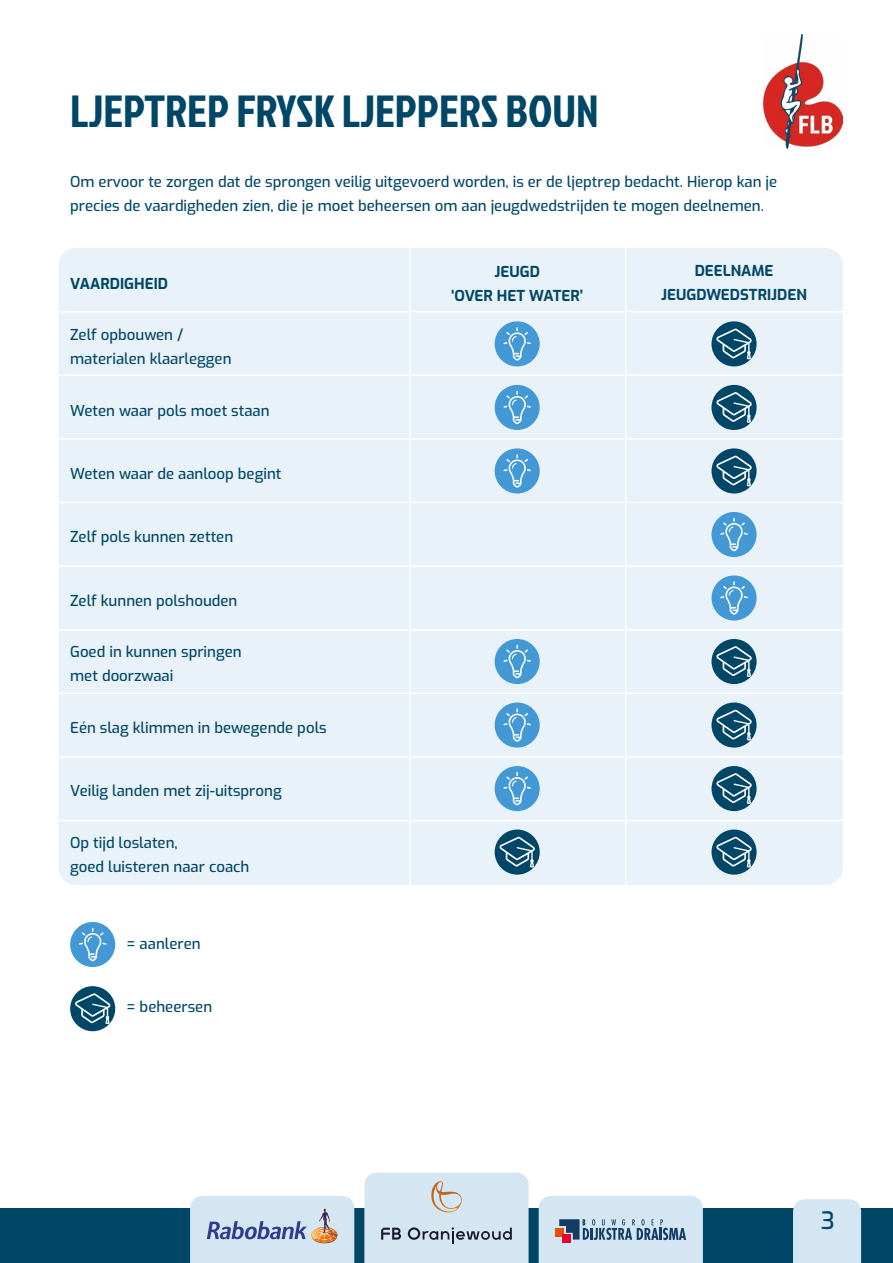
<style>
.page{position:relative;width:893px;height:1263px;background:#fff}
.page>*{position:absolute;margin:0;border:0;box-sizing:border-box;transform-origin:0 0}
.t1{font:45px "Jockey One";color:#004767}
.t2{font:500 24px "Exo";color:#004767}
.t3{font:500 15px/24px "Exo";color:#004767}
.t4{font:700 15px/24px "Exo";color:#004767;text-align:center}
</style>
<div class="page">
<div style="left:58px;top:248px;width:785px;height:637px;background:#e9f2f8;border-radius:18px"></div>
<hr style="left:41px;top:311px;width:819px;height:1px;background:#fff">
<hr style="left:409px;top:242px;width:2px;height:659px;background:#fff">
<hr style="left:625px;top:242px;width:2px;height:659px;background:#fff">
<div style="left:495px;top:321px;width:45px;height:45px;background:#4299d5;border-radius:50%"></div>
<svg style="left:503px;top:327px;width:28px;height:34px"></svg>
<div style="left:495px;top:385px;width:45px;height:45px;background:#4299d5;border-radius:50%"></div>
<svg style="left:503px;top:391px;width:28px;height:33px"></svg>
<div style="left:495px;top:448px;width:45px;height:45px;background:#4299d5;border-radius:50%"></div>
<svg style="left:503px;top:454px;width:28px;height:34px"></svg>
<div style="left:495px;top:639px;width:45px;height:45px;background:#4299d5;border-radius:50%"></div>
<svg style="left:503px;top:645px;width:28px;height:33px"></svg>
<div style="left:495px;top:702px;width:45px;height:45px;background:#4299d5;border-radius:50%"></div>
<svg style="left:503px;top:708px;width:28px;height:34px"></svg>
<div style="left:495px;top:766px;width:45px;height:45px;background:#4299d5;border-radius:50%"></div>
<svg style="left:503px;top:772px;width:28px;height:33px"></svg>
<div style="left:495px;top:829px;width:45px;height:46px;background:#004767;border-radius:50%"></div>
<svg style="left:499px;top:837px;width:36px;height:30px"></svg>
<hr style="left:41px;top:820px;width:819px;height:1px;background:#fff">
<hr style="left:41px;top:374px;width:819px;height:2px;background:#fff">
<hr style="left:41px;top:438px;width:819px;height:2px;background:#fff">
<hr style="left:41px;top:502px;width:819px;height:1px;background:#fff">
<hr style="left:41px;top:565px;width:819px;height:2px;background:#fff">
<hr style="left:41px;top:629px;width:819px;height:1px;background:#fff">
<hr style="left:41px;top:693px;width:819px;height:1px;background:#fff">
<hr style="left:41px;top:756px;width:819px;height:2px;background:#fff">
<div style="left:711px;top:321px;width:46px;height:45px;background:#004767;border-radius:50%"></div>
<svg style="left:716px;top:328px;width:36px;height:31px"></svg>
<div style="left:711px;top:385px;width:46px;height:45px;background:#004767;border-radius:50%"></div>
<svg style="left:716px;top:392px;width:36px;height:31px"></svg>
<div style="left:711px;top:448px;width:46px;height:45px;background:#004767;border-radius:50%"></div>
<svg style="left:716px;top:455px;width:36px;height:31px"></svg>
<div style="left:711px;top:512px;width:46px;height:45px;background:#4299d5;border-radius:50%"></div>
<svg style="left:720px;top:518px;width:28px;height:33px"></svg>
<div style="left:711px;top:575px;width:46px;height:45px;background:#4299d5;border-radius:50%"></div>
<svg style="left:720px;top:581px;width:28px;height:34px"></svg>
<div style="left:711px;top:639px;width:46px;height:45px;background:#004767;border-radius:50%"></div>
<svg style="left:716px;top:646px;width:36px;height:31px"></svg>
<div style="left:711px;top:702px;width:46px;height:45px;background:#004767;border-radius:50%"></div>
<svg style="left:716px;top:709px;width:36px;height:31px"></svg>
<div style="left:711px;top:766px;width:46px;height:45px;background:#004767;border-radius:50%"></div>
<svg style="left:716px;top:773px;width:36px;height:31px"></svg>
<svg style="left:711px;top:829px;width:46px;height:46px"></svg>
<svg style="left:716px;top:837px;width:36px;height:30px"></svg>
<div style="left:70px;top:922px;width:45px;height:45px;background:#4299d5;border-radius:50%"></div>
<svg style="left:79px;top:928px;width:27px;height:33px"></svg>
<div style="left:70px;top:986px;width:45px;height:45px;background:#004767;border-radius:50%"></div>
<svg style="left:75px;top:993px;width:35px;height:31px"></svg>
<div style="left:0;top:1209px;width:893px;height:54px;background:#004767"></div>
<svg style="left:190px;top:1196px;width:164px;height:67px;background:#c7d6e4"></svg>
<svg style="left:364px;top:1172px;width:165px;height:91px;background:#ccdce7"></svg>
<svg style="left:539px;top:1196px;width:164px;height:67px;background:#c2d3e1"></svg>
<img style="left:763px;top:34px;width:79px;height:114px">
<div style="left:793px;top:1199px;width:68px;height:64px;background:#d4e6f2"></div>
<h1 class="t1" style="left:70px;top:79px;width:530px">LJEPTREP FRYSK LJEPPERS BOUN</h1>
<p class="t3" style="left:70px;top:169px;width:708px">Om ervoor te zorgen dat de sprongen veilig uitgevoerd worden, is er de ljeptrep bedacht. Hierop kan je precies de vaardigheden zien, die je moet beheersen om aan jeugdwedstrijden te mogen deelnemen.</p>
<p class="t4" style="left:70px;top:270px;width:99px">VAARDIGHEID</p>
<p class="t3" style="left:70px;top:322px;width:163px">Zelf opbouwen / materialen klaarleggen</p>
<p class="t3" style="left:70px;top:397px;width:201px">Weten waar pols moet staan</p>
<p class="t3" style="left:70px;top:461px;width:213px">Weten waar de aanloop begint</p>
<p class="t3" style="left:70px;top:524px;width:165px">Zelf pols kunnen zetten</p>
<p class="t3" style="left:70px;top:587px;width:169px">Zelf kunnen polshouden</p>
<p class="t3" style="left:70px;top:639px;width:173px">Goed in kunnen springen met doorzwaai</p>
<p class="t3" style="left:70px;top:714px;width:258px">Eén slag klimmen in bewegende pols</p>
<p class="t3" style="left:70px;top:778px;width:213px">Veilig landen met zij-uitsprong</p>
<p class="t3" style="left:70px;top:829px;width:181px">Op tijd loslaten,<br>goed luisteren naar coach</p>
<p class="t3" style="left:126px;top:931px;width:76px">= aanleren</p>
<p class="t3" style="left:126px;top:994px;width:87px">= beheersen</p>
<p class="t4" style="left:451px;top:258px;width:134px">JEUGD<br>‘OVER HET WATER’</p>
<p class="t4" style="left:661px;top:257px;width:147px">DEELNAME<br>JEUGDWEDSTRIJDEN</p>
<h2 class="t2" style="left:821px;top:1202px;width:15px">3</h2>
</div>
